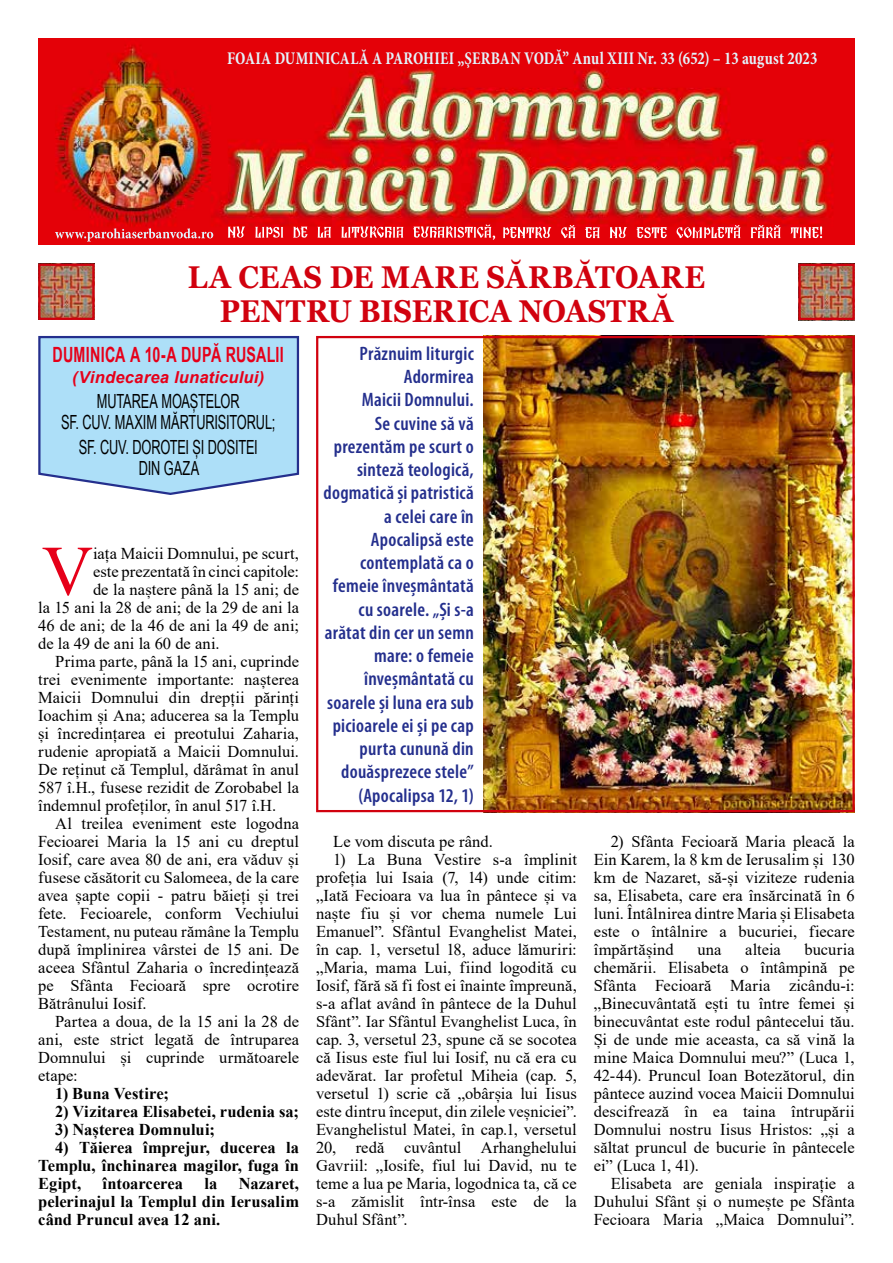
<style>
.page{position:relative;width:893px;height:1263px;background:#fff}
.page>*{position:absolute;margin:0;border:0;box-sizing:border-box;transform-origin:0 0}
.t1{font:70.8px "Times New Roman";color:#e60019}
.t2{font:700 31.5px/34.5px "Georgia";letter-spacing:.01em;color:#d1010e;text-align:center;scale:.91 1}
.t3{font:700 21px "Arial Narrow";letter-spacing:.01em;color:#e60019;scale:.83 1}
.t4{font:600 condensed 19.5px/23.2px "Myriad Pro";letter-spacing:.015em;color:#242f8d;text-align:right}
.t5{font:19.5px/21px "Arial Narrow";letter-spacing:-.01em;color:#000;text-align:center;scale:.8 1}
.t6{font:700 condensed 18px "Minion Pro";letter-spacing:.01em;color:#e2f4fc;scale:.88 1}
.t7{font:16.5px/18px "Times New Roman";color:#000;text-align:justify}
.t8{font:700 16.5px/18px "Times New Roman";color:#000;text-align:justify}
.t9{font:italic 700 16.5px "Arial";letter-spacing:.015em;color:#e60019}
</style>
<div class="page">
<img style="left:483px;top:339px;width:369px;height:470px">
<div style="left:316px;top:336px;width:539px;height:476px;border:2px solid #d1010e"></div>
<img style="left:41px;top:267px;width:51px;height:50px">
<div style="left:38px;top:264px;width:57px;height:56px;border:2px solid #d1010e"></div>
<img style="left:801px;top:267px;width:51px;height:50px">
<div style="left:798px;top:264px;width:57px;height:56px;border:2px solid #d1010e"></div>
<img style="left:38px;top:38px;width:817px;height:206px">
<svg style="left:55px;top:228px;width:158px;height:14px;background:#e3373f"></svg>
<svg style="left:228px;top:225px;width:267px;height:15px;background:#ea4449"></svg>
<svg style="left:503px;top:225px;width:319px;height:13px;background:#eb4d52"></svg>
<svg style="left:38px;top:335px;width:262px;height:160px;background:#acd9f3"></svg>
<p class="t6" style="left:227px;top:46px;width:672px">FOAIA DUMINICALĂ A PAROHIEI „ŞERBAN VODĂ” Anul XIII Nr. 33 (652) – 13 august 2023</p>
<h2 class="t2" style="left:188px;top:259px;width:570px">LA CEAS DE MARE SĂRBĂTOARE<br>PENTRU BISERICA NOASTRĂ</h2>
<p class="t4" style="left:324px;top:341px;width:152px">Prăznuim liturgic<br>Adormirea<br>Maicii Domnului.<br>Se cuvine să vă prezentăm pe scurt o sinteză teologică, dogmatică și patristică a celei care în<br>Apocalipsă este contemplată ca o femeie înveșmântată cu soarele. „Și s-a arătat din cer un semn mare: o femeie înveșmântată cu soarele și luna era sub picioarele ei și pe cap purta cunună din douăsprezece stele” (Apocalipsa 12, 1)</p>
<p class="t3" style="left:53px;top:339px;width:280px">DUMINICA A 10-A DUPĂ RUSALII</p>
<p class="t9" style="left:72px;top:366px;width:194px">(Vindecarea lunaticului)</p>
<p class="t5" style="left:61px;top:390px;width:269px">MUTAREA MOAȘTELOR<br>SF. CUV. MAXIM MĂRTURISITORUL;</p>
<p class="t5" style="left:79px;top:436px;width:225px">SF. CUV. DOROTEI ȘI DOSITEI<br>DIN GAZA</p>
<h1 class="t1" style="left:42px;top:521px;width:53px">V</h1>
<p class="t7" style="left:93px;top:544px;width:207px">iața Maicii Domnului, pe scurt,</p>
<p class="t7" style="left:93px;top:562px;width:207px">este prezentată în cinci capitole:</p>
<p class="t7" style="left:93px;top:580px;width:207px">de la naștere până la 15 ani; de</p>
<p class="t7" style="left:38px;top:598px;width:262px">la 15 ani la 28 de ani; de la 29 de ani la</p>
<p class="t7" style="left:38px;top:616px;width:262px">46 de ani; de la 46 de ani la 49 de ani;</p>
<p class="t7" style="left:38px;top:634px;width:183px">de la 49 de ani la 60 de ani.</p>
<p class="t7" style="left:55px;top:652px;width:245px">Prima parte, până la 15 ani, cuprinde</p>
<p class="t7" style="left:38px;top:670px;width:262px">trei evenimente importante: nașterea</p>
<p class="t7" style="left:38px;top:688px;width:262px">Maicii Domnului din drepții părinți</p>
<p class="t7" style="left:38px;top:706px;width:262px">Ioachim și Ana; aducerea sa la Templu</p>
<p class="t7" style="left:38px;top:724px;width:262px">și încredințarea ei preotului Zaharia,</p>
<p class="t7" style="left:38px;top:742px;width:262px">rudenie apropiată a Maicii Domnului.</p>
<p class="t7" style="left:38px;top:760px;width:262px">De reținut că Templul, dărâmat în anul</p>
<p class="t7" style="left:38px;top:778px;width:262px">587 î.H., fusese rezidit de Zorobabel la</p>
<p class="t7" style="left:38px;top:796px;width:239px">îndemnul profeților, în anul 517 î.H.</p>
<p class="t7" style="left:55px;top:814px;width:245px">Al treilea eveniment este logodna</p>
<p class="t7" style="left:38px;top:832px;width:262px">Fecioarei Maria la 15 ani cu dreptul</p>
<p class="t7" style="left:38px;top:850px;width:262px">Iosif, care avea 80 de ani, era văduv și</p>
<p class="t7" style="left:38px;top:868px;width:262px">fusese căsătorit cu Salomeea, de la care</p>
<p class="t7" style="left:38px;top:886px;width:262px">avea șapte copii - patru băieți și trei</p>
<p class="t7" style="left:38px;top:904px;width:262px">fete. Fecioarele, conform Vechiului</p>
<p class="t7" style="left:38px;top:922px;width:262px">Testament, nu puteau rămâne la Templu</p>
<p class="t7" style="left:38px;top:940px;width:262px">după împlinirea vârstei de 15 ani. De</p>
<p class="t7" style="left:38px;top:958px;width:262px">aceea Sfântul Zaharia o încredințează</p>
<p class="t7" style="left:38px;top:976px;width:262px">pe Sfânta Fecioară spre ocrotire</p>
<p class="t7" style="left:38px;top:994px;width:110px">Bătrânului Iosif.</p>
<p class="t7" style="left:55px;top:1012px;width:245px">Partea a doua, de la 15 ani la 28 de</p>
<p class="t7" style="left:38px;top:1030px;width:262px">ani, este strict legată de întruparea</p>
<p class="t7" style="left:38px;top:1048px;width:262px">Domnului și cuprinde următoarele</p>
<p class="t7" style="left:38px;top:1066px;width:41px">etape:</p>
<p class="t8" style="left:55px;top:1084px;width:115px">1) Buna Vestire;</p>
<p class="t8" style="left:55px;top:1102px;width:245px">2) Vizitarea Elisabetei, rudenia sa;</p>
<p class="t8" style="left:55px;top:1120px;width:161px">3) Nașterea Domnului;</p>
<p class="t8" style="left:38px;top:1138px;width:262px;text-indent:17px">4) Tăierea împrejur, ducerea la Templu, închinarea magilor, fuga în Egipt,</p>
<p class="t7" style="left:594px;top:832px;width:262px;text-indent:17px">2) Sfânta Fecioară Maria pleacă la Ein Karem, la 8 km de Ierusalim și 130 km de Nazaret, să-și viziteze rudenia sa, Elisabeta, care era însărcinată în 6 luni. Întâlnirea dintre Maria și Elisabeta este o întâlnire a bucuriei, fiecare împărtășind</p>
<p class="t7" style="left:333px;top:832px;width:161px">Le vom discuta pe rând.</p>
<p class="t7" style="left:316px;top:850px;width:262px;text-indent:17px">1) La Buna Vestire s-a împlinit profeția lui Isaia (7, 14) unde citim: „Iată Fecioara va lua în pântece și va naște fiu și vor chema numele Lui Emanuel”. Sfântul Evanghelist Matei, în cap. 1, versetul 18, aduce lămuriri: „Maria, mama Lui, fiind logodită cu Iosif, fără să fi fost ei înainte împreună, s-a aflat având în pântece de la Duhul Sfânt”. Iar Sfântul Evanghelist Luca, în cap. 3, versetul 23, spune că se socotea că Iisus este fiul lui Iosif, nu că era cu adevărat. Iar profetul Miheia (cap. 5, versetul 1) scrie că „obârșia lui Iisus este dintru început, din zilele veșniciei”.<br>Evanghelistul Matei, în cap.1, versetul 20, redă cuvântul Arhanghelului Gavriil: „Iosife, fiul lui David, nu te teme a lua pe Maria, logodnica ta, că ce s-a zămislit într-însa este de la Duhul Sfânt”.</p>
<p class="t7" style="left:594px;top:940px;width:262px;text-indent:211px">bucuria chemării. Elisabeta o întâmpină pe Sfânta Fecioară Maria zicându-i: „Binecuvântată ești tu între femei și binecuvântat este rodul pântecelui tău.<br>Și de unde mie aceasta, ca să vină la mine Maica Domnului meu?” (Luca 1, 42-44). Pruncul Ioan Botezătorul, din pântece auzind vocea Maicii Domnului descifrează în ea taina întrupării Domnului nostru Iisus Hristos: „și a săltat pruncul de bucurie în pântecele ei” (Luca 1, 41).</p>
<p class="t7" style="left:594px;top:1174px;width:262px;text-indent:17px">Elisabeta are geniala inspirație a Duhului Sfânt și o numește pe Sfânta Fecioara Maria „Maica Domnului”.</p>
<p class="t7" style="left:697px;top:940px;width:26px">una</p>
<p class="t7" style="left:745px;top:940px;width:37px">alteia</p>
<p class="t8" style="left:103px;top:1174px;width:82px">întoarcerea</p>
<p class="t8" style="left:205px;top:1174px;width:14px">la</p>
<p class="t8" style="left:38px;top:1174px;width:262px;text-indent:200px">Nazaret, pelerinajul la Templul din Ierusalim când Pruncul avea 12 ani.</p>
</div>
